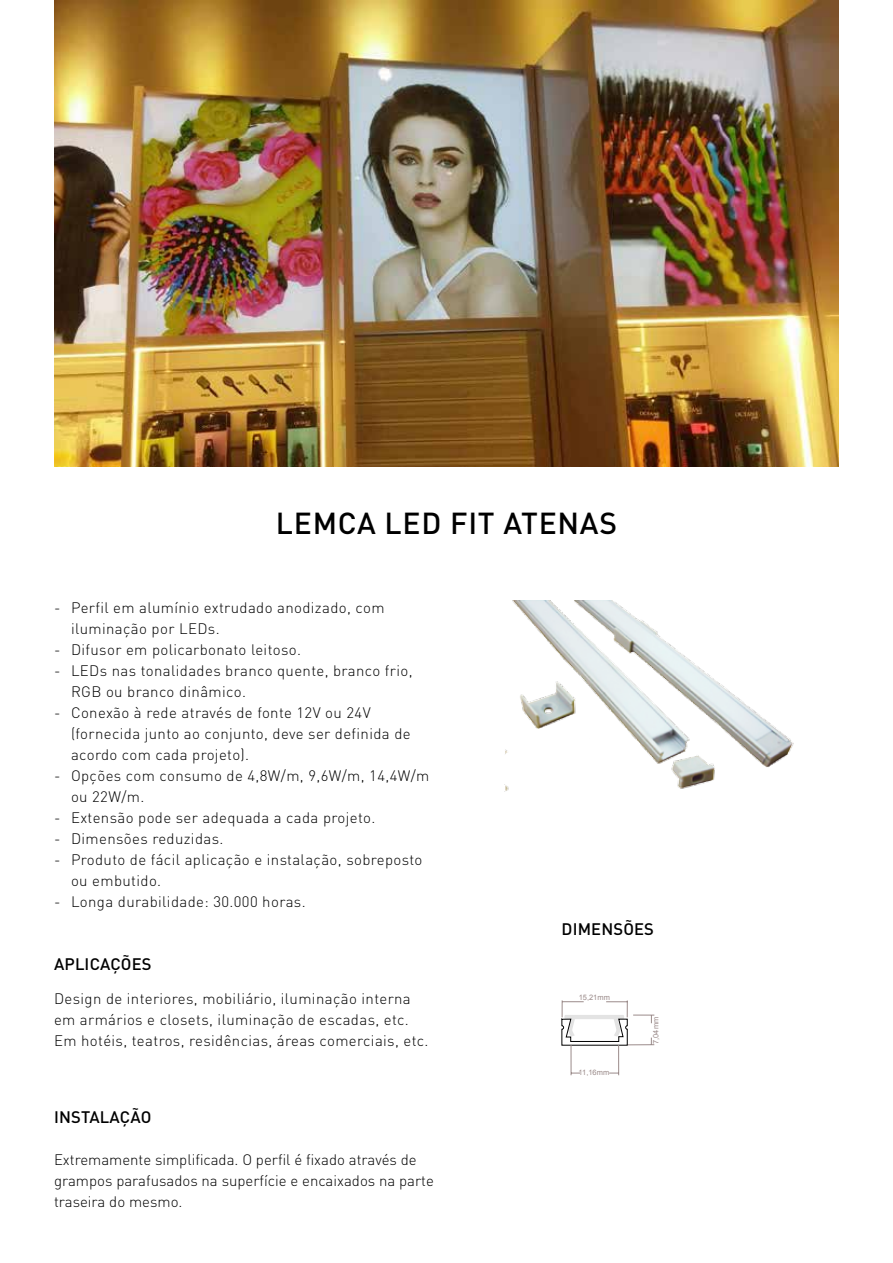
<style>
.page{position:relative;width:893px;height:1263px;background:#fff}
.page>*{position:absolute;margin:0;border:0;box-sizing:border-box;transform-origin:0 0}
.t1{font:500 30px "DIN";letter-spacing:.025em;color:#000}
.t2{font:500 16.5px "DIN";letter-spacing:.01em;color:#000}
.t3{font:300 15px/21px "DIN";letter-spacing:.025em;color:#000}
.t4{font:300 15px/21px "DIN";color:#000}
.t5{font:7.5px "Arial";color:#9b8b8a}
</style>
<div class="page">
<img style="left:54px;top:0;width:785px;height:467px">
<svg style="left:561px;top:1000px;width:93px;height:46px"></svg>
<hr style="left:571px;top:1045px;width:1px;height:30px;background:#9b8b8a">
<hr style="left:618px;top:1045px;width:1px;height:30px;background:#9b8b8a">
<img style="left:505px;top:601px;width:289px;height:190px">
<h1 class="t1" style="left:276px;top:504px;width:343px">LEMCA LED FIT ATENAS</h1>
<p class="t3" style="left:71px;top:597px;width:315px;text-indent:-17px">- Perfil em alumínio extrudado anodizado, com iluminação por LEDs.</p>
<p class="t3" style="left:54px;top:639px;width:249px">- Difusor em policarbonato leitoso.</p>
<p class="t3" style="left:71px;top:660px;width:343px;text-indent:-17px">- LEDs nas tonalidades branco quente, branco frio,<br>RGB ou branco dinâmico.</p>
<p class="t3" style="left:71px;top:702px;width:341px;text-indent:-17px">- Conexão à rede através de fonte 12V ou 24V (fornecida junto ao conjunto, deve ser definida de acordo com cada projeto).</p>
<p class="t3" style="left:71px;top:765px;width:360px;text-indent:-17px">- Opções com consumo de 4,8W/m, 9,6W/m, 14,4W/m ou 22W/m.</p>
<p class="t3" style="left:54px;top:807px;width:323px">- Extensão pode ser adequada a cada projeto.</p>
<p class="t3" style="left:54px;top:828px;width:171px">- Dimensões reduzidas.</p>
<p class="t3" style="left:71px;top:849px;width:353px;text-indent:-17px">- Produto de fácil aplicação e instalação, sobreposto ou embutido.</p>
<p class="t3" style="left:54px;top:891px;width:253px">- Longa durabilidade: 30.000 horas.</p>
<p class="t2" style="left:54px;top:954px;width:99px">APLICAÇÕES</p>
<p class="t3" style="left:54px;top:988px;width:376px">Design de interiores, mobiliário, iluminação interna em armários e closets, iluminação de escadas, etc.<br>Em hotéis, teatros, residências, áreas comerciais, etc.</p>
<p class="t2" style="left:54px;top:1106px;width:99px">INSTALAÇÃO</p>
<p class="t4" style="left:54px;top:1149px;width:381px">Extremamente simplificada. O perfil é fixado através de grampos parafusados na superfície e encaixados na parte traseira do mesmo.</p>
<p class="t2" style="left:561px;top:918px;width:94px">DIMENSÕES</p>
<p class="t5" style="left:579px;top:993px;width:33px">15,21mm</p>
<p class="t5" style="left:579px;top:1067px;width:32px">11,16mm</p>
<p class="t5" style="left:651px;top:1044px;width:29px;rotate:-90deg">7,04mm</p>
</div>
